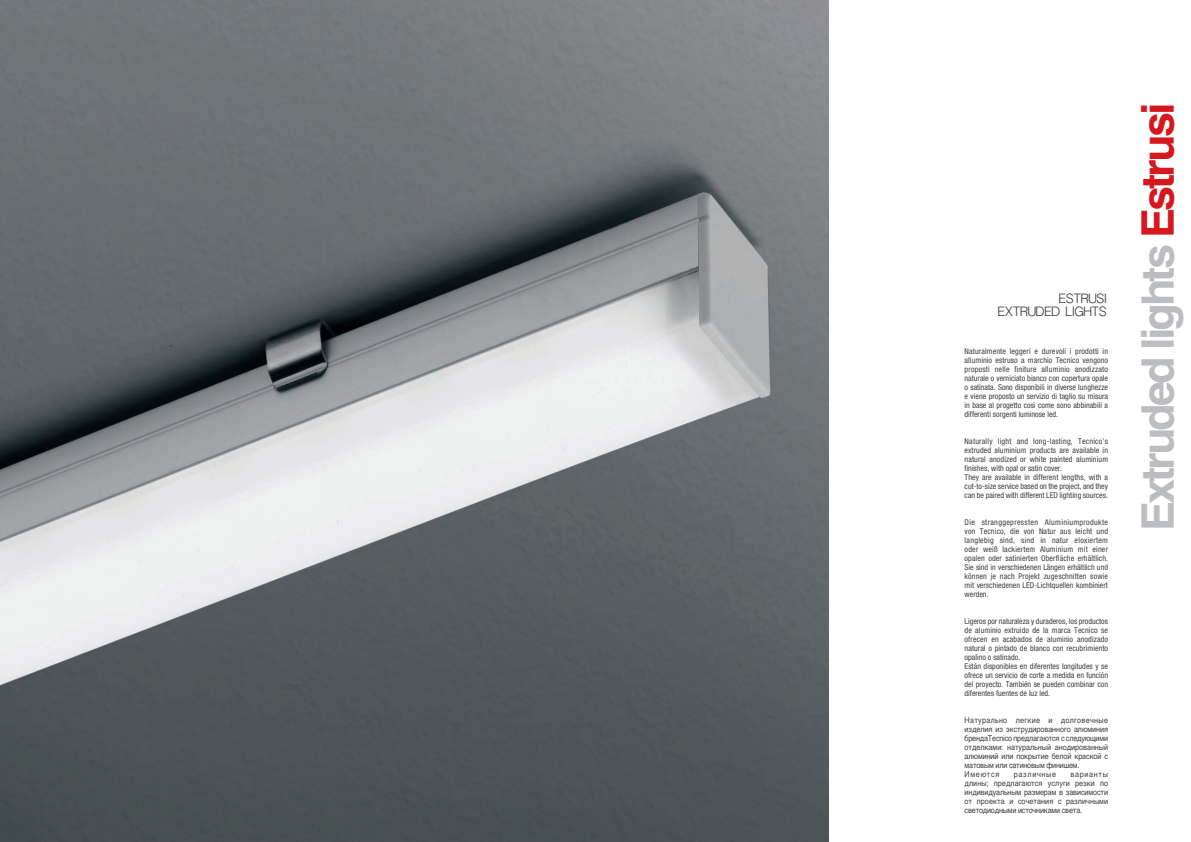
<style>
.page{position:relative;width:1191px;height:842px;background:#fff}
.page>*{position:absolute;margin:0;border:0;box-sizing:border-box;transform-origin:0 0}
.t1{font:700 45px "Helvetica";letter-spacing:-.065em;color:#bcbdc0}
.t2{font:300 12px/13px "Helvetica";letter-spacing:-.03em;color:#3e3e3f;text-align:right}
.t3{font:condensed 8px/9px "Helvetica Neue";letter-spacing:.005em;color:#3e3e3f;text-align:justify}
.t4{font:8px/9px "Helvetica Cyr Upright";letter-spacing:-.01em;color:#3e3e3f;scale:.9 1}
.t5{font:8px "Helvetica Cyr Upright";letter-spacing:.095em;color:#3e3e3f;scale:.9 1}
.s1{color:#d7171f}
</style>
<div class="page">
<img style="left:0;top:0;width:828px;height:842px">
<h2 class="t2" style="left:998px;top:291px;width:110px">ESTRUSI<br>EXTRUDED LIGHTS</h2>
<p class="t3" style="left:964px;top:346px;width:145px">Naturalmente leggeri e durevoli i prodotti in alluminio estruso a marchio Tecnico vengono proposti nelle finiture alluminio anodizzato naturale o verniciato bianco con copertura opale o satinata. Sono disponibili in diverse lunghezze e viene proposto un servizio di taglio su misura in base al progetto così come sono abbinabili a differenti sorgenti luminose led.</p>
<p class="t3" style="left:964px;top:436px;width:145px;text-align:left">Naturally light and long-lasting, Tecnico’s extruded aluminium products are available in natural anodized or white painted aluminium finishes, with opal or satin cover.<br>They are available in different lengths, with a cut-to-size service based on the project, and they can be paired with different LED lighting sources.</p>
<p class="t3" style="left:964px;top:517px;width:145px">Die stranggepressten Aluminiumprodukte von Tecnico, die von Natur aus leicht und langlebig sind, sind in natur eloxiertem oder weiß lackiertem Aluminium mit einer opalen oder satinierten Oberfläche erhältlich.<br>Sie sind in verschiedenen Längen erhältlich und können je nach Projekt zugeschnitten sowie mit verschiedenen LED-Lichtquellen kombiniert werden.</p>
<p class="t3" style="left:964px;top:616px;width:145px;text-align:left">Ligeros por naturaleza y duraderos, los productos de aluminio extruido de la marca Tecnico se ofrecen en acabados de aluminio anodizado natural o pintado de blanco con recubrimiento opalino o satinado.<br>Están disponibles en diferentes longitudes y se ofrece un servicio de corte a medida en función del proyecto. También se pueden combinar con diferentes fuentes de luz led.</p>
<p class="t4" style="left:964px;top:715px;width:161px">Натурально легкие и долговечные изделия из экструдированного алюминия брендаTecnico предлагаются с следующими отделками: натуральный анодированный алюминий или покрытие белой краской с матовым или сатиновым финишем.<br>Имеются</p>
<p class="t4" style="left:964px;top:769px;width:161px;text-align:justify;text-indent:106px">варианты длины; предлагаются услуги резки по индивидуальным размерам в зависимости от проекта и сочетания с различными светодиодными источниками света.</p>
<p class="t5" style="left:1013px;top:769px;width:49px">различные</p>
<h1 class="t1" style="left:1130px;top:531px;width:430px;rotate:-90deg">Extruded lights <span class="s1">Estrusi</span></h1>
</div>
